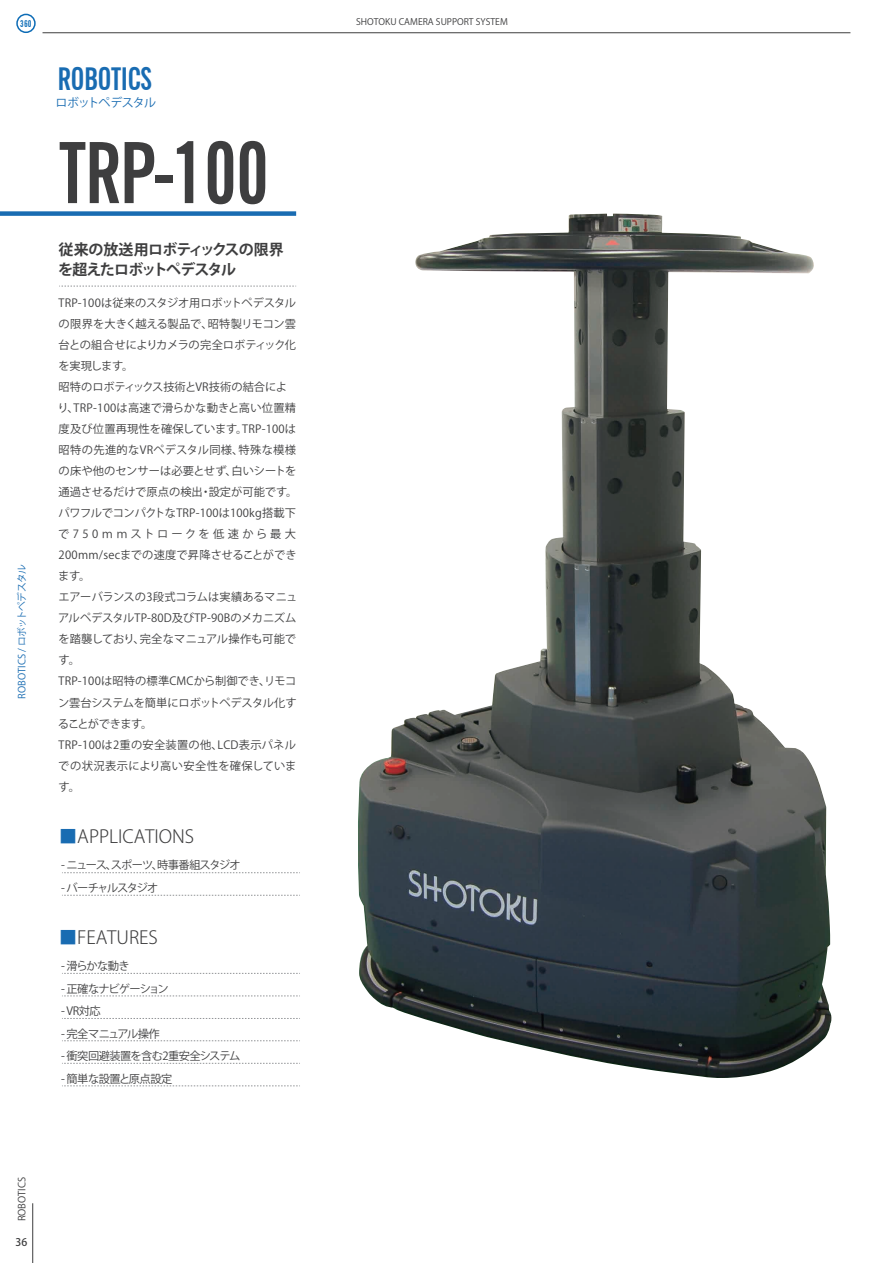
<style>
.page{position:relative;width:893px;height:1263px;background:#fff}
.page>*{position:absolute;margin:0;border:0;box-sizing:border-box;transform-origin:0 0}
.t1{font:700 extra-condensed 84.45px "News Gothic BT";letter-spacing:-.02em;color:#3e3e3f}
.t2{font:700 extra-condensed 31.5px "News Gothic BT";letter-spacing:-.02em;color:#196cb2}
.t3{font:300 18px "Koz Go Pro";color:#3e3e3f}
.t4{font:700 15px/19.5px "Koz Go Pr 6 N";letter-spacing:-.055em;color:#3e3e3f}
.t5{font:12px "Koz Go Pr 6 N";letter-spacing:-.065em;color:#196cb2}
.t6{font:11.25px/21px "Koz Go Pr 6 N";color:#3e3e3f}
.t7{font:11.25px "Koz Go Pr 6 N";letter-spacing:-.05em;color:#3e3e3f}
.t8{font:11.25px "Koz Go Pr 6 N";letter-spacing:-.09em;color:#3e3e3f}
.t9{font:11.25px "Koz Go Pr 6 N";letter-spacing:-.08em;color:#3e3e3f}
.t10{font:11.25px "Koz Go Pr 6 N";letter-spacing:-.11em;color:#3e3e3f}
.t11{font:500 10.5px "Koz Go Pr 6 N";color:#3e3e3f}
.t12{font:9.75px "Koz Go Pr 6 N";letter-spacing:-.02em;color:#196cb2}
.t13{font:9.75px "Koz Go Pr 6 N";color:#3e3e3f}
.t14{font:700 extra-condensed 9.3px "News Gothic BT";color:#0d6cb6}
.t15{font:9px "Koz Go Pr 6 N";color:#3e3e3f}
.s1{color:#196cb2}
</style>
<div class="page">
<div style="left:0;top:211px;width:296px;height:5px;background:#196cb2"></div>
<svg style="left:59px;top:286px;width:237px;height:1px"></svg>
<img style="left:358px;top:214px;width:474px;height:864px">
<svg style="left:62px;top:872px;width:238px;height:1px"></svg>
<svg style="left:62px;top:895px;width:238px;height:1px"></svg>
<svg style="left:62px;top:973px;width:238px;height:1px"></svg>
<svg style="left:62px;top:995px;width:238px;height:1px"></svg>
<svg style="left:62px;top:1018px;width:238px;height:1px"></svg>
<svg style="left:62px;top:1040px;width:238px;height:1px"></svg>
<svg style="left:62px;top:1063px;width:238px;height:1px"></svg>
<svg style="left:62px;top:1085px;width:238px;height:1px"></svg>
<hr style="left:32px;top:1203px;width:1px;height:60px;background:#3e3e3f">
<hr style="left:43px;top:32px;width:807px;height:1px;background:#3e3e3f">
<div style="left:16px;top:14px;width:20px;height:19px;border:2px solid #0d6cb6;border-radius:50%"></div>
<p class="t14" style="left:20px;top:18px;width:13px">360</p>
<p class="t12" style="left:16px;top:699px;width:136px;rotate:-90deg">ROBOTICS / ロボットペデスタル</p>
<h2 class="t2" style="left:58px;top:60px;width:96px">ROBOTICS</h2>
<p class="t5" style="left:55px;top:96px;width:102px">ロボットペデスタル</p>
<h1 class="t1" style="left:59px;top:122px;width:212px">TRP-100</h1>
<h3 class="t4" style="left:58px;top:240px;width:227px">従来の放送用ロボティックスの限界を超えたロボットペデスタル</h3>
<p class="t6" style="left:57px;top:293px;width:242px">TRP-100は従来のスタジオ用ロボットペデスタルの限界を大きく越える製品で、昭特製リモコン雲台との組合せによりカメラの完全ロボティック化を実現します。<br>昭特のロボティックス技術とVR技術の結合により、TRP-100は高速で滑らかな動きと高い位置精度及び位置再現性を確保しています。TRP-100は昭特の先進的なVRペデスタル同様、特殊な模様の床や他のセンサーは必要とせず、白いシートを通過させるだけで原点の検出・設定が可能です。パワフルでコンパクトなTRP-100は100kg搭載下で750ｍｍストロークを低速から最大<br>200mm/secまでの速度で昇降させることができます。<br>エアーバランスの3段式コラムは実績あるマニュアルペデスタルTP-80D及びTP-90Bのメカニズムを踏襲しており、完全なマニュアル操作も可能です。<br>TRP-100は昭特の標準CMCから制御でき、リモコン雲台システムを簡単にロボットペデスタル化することができます。<br>TRP-100は2重の安全装置の他、LCD表示パネルでの状況表示により高い安全性を確保しています。</p>
<h3 class="t3" style="left:59px;top:825px;width:136px"><span class="s1">■</span>APPLICATIONS</h3>
<p class="t8" style="left:61px;top:859px;width:181px">- ニュース、スポーツ、時事番組スタジオ</p>
<p class="t10" style="left:61px;top:881px;width:99px">- バーチャルスタジオ</p>
<h3 class="t3" style="left:59px;top:926px;width:100px"><span class="s1">■</span>FEATURES</h3>
<p class="t6" style="left:61px;top:956px;width:70px">- 滑らかな動き</p>
<p class="t9" style="left:61px;top:982px;width:109px">- 正確なナビゲーション</p>
<p class="t6" style="left:61px;top:1001px;width:41px">- VR対応</p>
<p class="t7" style="left:61px;top:1027px;width:100px">- 完全マニュアル操作</p>
<p class="t7" style="left:61px;top:1050px;width:181px">- 衝突回避装置を含む2重安全システム</p>
<p class="t7" style="left:61px;top:1072px;width:112px">- 簡単な設置と原点設定</p>
<p class="t13" style="left:16px;top:1221px;width:46px;rotate:-90deg">ROBOTICS</p>
<p class="t11" style="left:16px;top:1236px;width:13px">36</p>
<p class="t15" style="left:356px;top:17px;width:153px">SHOTOKU CAMERA SUPPORT SYSTEM</p>
</div>
